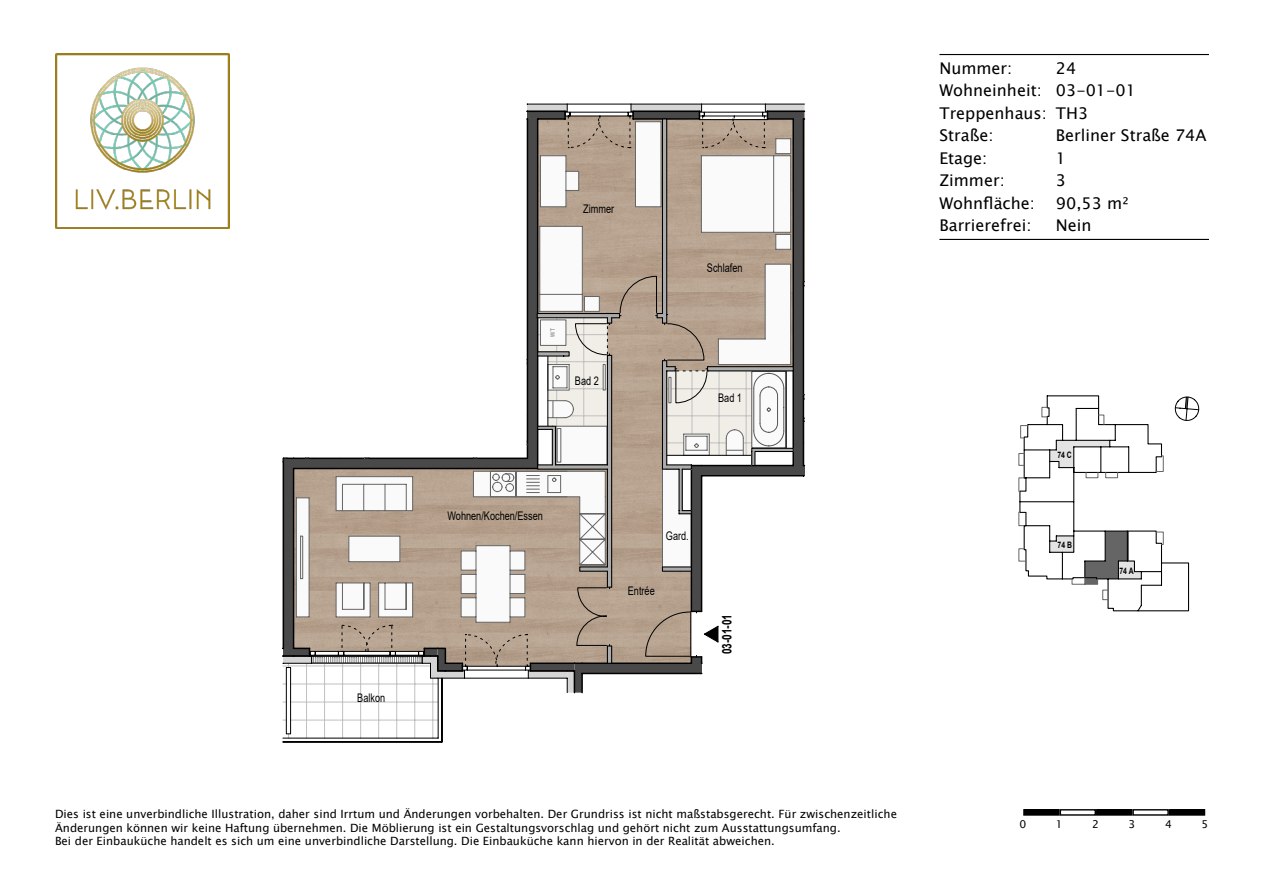
<style>
.page{position:relative;width:1263px;height:893px;background:#fff}
.page>*{position:absolute;margin:0;border:0;box-sizing:border-box;transform-origin:0 0}
.t1{font:17.85px "Arial";color:#000}
.t2{font:16.2px/22.5px "Lucida Sans Unicode";color:#000}
.t3{font:700 13.05px "Arial";color:#000;scale:.77 1}
.t4{font:11.85px "Arial";color:#000;scale:.77 1}
.t5{font:11.4px/13.6px "Lucida Sans Unicode";color:#000}
.t6{font:10.8px "Lucida Sans Unicode";color:#000}
.t7{font:700 8.85px "Arial";color:#000;scale:.77 1}
.t8{font:6px "Arial";color:#656565;scale:.77 1}
</style>
<div class="page">
<hr style="left:939px;top:54px;width:270px;height:1px;background:#020203">
<hr style="left:939px;top:239px;width:270px;height:1px;background:#020203">
<hr style="left:432px;top:702px;width:1px;height:36px;background:#c0c0c0">
<svg style="left:378px;top:721px;width:1px;height:17px"></svg>
<hr style="left:396px;top:702px;width:1px;height:36px;background:#c0c0c0">
<hr style="left:414px;top:684px;width:1px;height:36px;background:#c0c0c0">
<svg style="left:342px;top:721px;width:1px;height:17px"></svg>
<hr style="left:360px;top:702px;width:1px;height:36px;background:#c0c0c0">
<hr style="left:378px;top:684px;width:1px;height:36px;background:#c0c0c0">
<hr style="left:324px;top:702px;width:1px;height:36px;background:#c0c0c0">
<hr style="left:342px;top:684px;width:1px;height:36px;background:#c0c0c0">
<hr style="left:306px;top:684px;width:1px;height:36px;background:#c0c0c0">
<svg style="left:414px;top:720px;width:24px;height:18px"></svg>
<hr style="left:379px;top:720px;width:36px;height:1px;background:#c0c0c0">
<hr style="left:343px;top:720px;width:36px;height:1px;background:#c0c0c0">
<hr style="left:307px;top:720px;width:36px;height:1px;background:#c0c0c0">
<svg style="left:283px;top:720px;width:24px;height:18px"></svg>
<hr style="left:442px;top:678px;width:1px;height:64px;background:#000">
<hr style="left:438px;top:678px;width:1px;height:60px;background:#000">
<hr style="left:283px;top:742px;width:159px;height:1px;background:#000">
<hr style="left:283px;top:738px;width:155px;height:1px;background:#000">
<div style="left:286px;top:667px;width:5px;height:67px;border:1px solid #000"></div>
<svg style="left:283px;top:104px;width:522px;height:599px"></svg>
<svg style="left:1018px;top:395px;width:182px;height:217px"></svg>
<div style="left:1024px;top:810px;width:35px;height:5px;background:#000"></div>
<div style="left:1023px;top:809px;width:36px;height:7px;border:1px solid #000"></div>
<div style="left:1059px;top:809px;width:37px;height:7px;border:1px solid #000"></div>
<div style="left:1097px;top:810px;width:35px;height:5px;background:#000"></div>
<div style="left:1096px;top:809px;width:36px;height:7px;border:1px solid #000"></div>
<div style="left:1132px;top:809px;width:37px;height:7px;border:1px solid #000"></div>
<div style="left:1169px;top:810px;width:35px;height:5px;background:#000"></div>
<div style="left:1169px;top:809px;width:36px;height:7px;border:1px solid #000"></div>
<img style="left:55px;top:54px;width:175px;height:175px">
<p class="t4" style="left:357px;top:689px;width:38px">Balkon</p>
<p class="t4" style="left:583px;top:201px;width:42px">Zimmer</p>
<p class="t8" style="left:548px;top:337px;width:12px;rotate:-90deg">W/T</p>
<p class="t4" style="left:575px;top:372px;width:33px">Bad 2</p>
<p class="t4" style="left:707px;top:260px;width:48px">Schlafen</p>
<p class="t4" style="left:718px;top:389px;width:33px">Bad 1</p>
<p class="t4" style="left:447px;top:508px;width:126px">Wohnen/Kochen/Essen</p>
<p class="t4" style="left:666px;top:527px;width:31px">Gard.</p>
<p class="t4" style="left:628px;top:582px;width:36px">Entrée</p>
<p class="t3" style="left:717px;top:654px;width:54px;rotate:-90deg">03-01-01</p>
<h2 class="t2" style="left:939px;top:57px;width:109px">Nummer:<br>Wohneinheit:<br>Treppenhaus:<br>Straße:<br>Etage:<br>Zimmer:<br>Wohnfläche:<br>Barrierefrei:</h2>
<h2 class="t2" style="left:1056px;top:57px;width:152px">24<br>03-01-01<br>TH3<br>Berliner Straße 74A<br>1<br>3<br>90,53 m²<br>Nein</h2>
<p class="t7" style="left:1062px;top:101px;width:20px">74 C</p>
<p class="t7" style="left:1063px;top:191px;width:20px">74 B</p>
<p class="t7" style="left:1057px;top:449px;width:20px">74 C</p>
<p class="t7" style="left:1057px;top:538px;width:20px">74 B</p>
<p class="t7" style="left:1119px;top:565px;width:20px">74 A</p>
<p class="t5" style="left:55px;top:807px;width:843px">Dies ist eine unverbindliche Illustration, daher sind Irrtum und Änderungen vorbehalten. Der Grundriss ist nicht maßstabsgerecht. Für zwischenzeitliche<br>Änderungen können wir keine Haftung übernehmen. Die Möblierung ist ein Gestaltungsvorschlag und gehört nicht zum Ausstattungsumfang.<br>Bei der Einbauküche handelt es sich um eine unverbindliche Darstellung. Die Einbauküche kann hiervon in der Realität abweichen.</p>
<p class="t6" style="left:1019px;top:816px;width:8px">0</p>
<p class="t6" style="left:1056px;top:816px;width:8px">1</p>
<p class="t6" style="left:1092px;top:816px;width:8px">2</p>
<p class="t6" style="left:1128px;top:816px;width:8px">3</p>
<p class="t6" style="left:1165px;top:816px;width:8px">4</p>
<p class="t6" style="left:1201px;top:816px;width:8px">5</p>
<h1 class="t1" style="left:52px;top:805px;width:301px">Wohnung 03-01-01 1.Obergeschoss</h1>
<h1 class="t1" style="left:660px;top:805px;width:268px">3 Zimmer Wohnfläche 90,53 qm</h1>
<h1 class="t1" style="left:367px;top:805px;width:279px">Berliner Straße 74 A - 13189 Berlin</h1>
</div>
